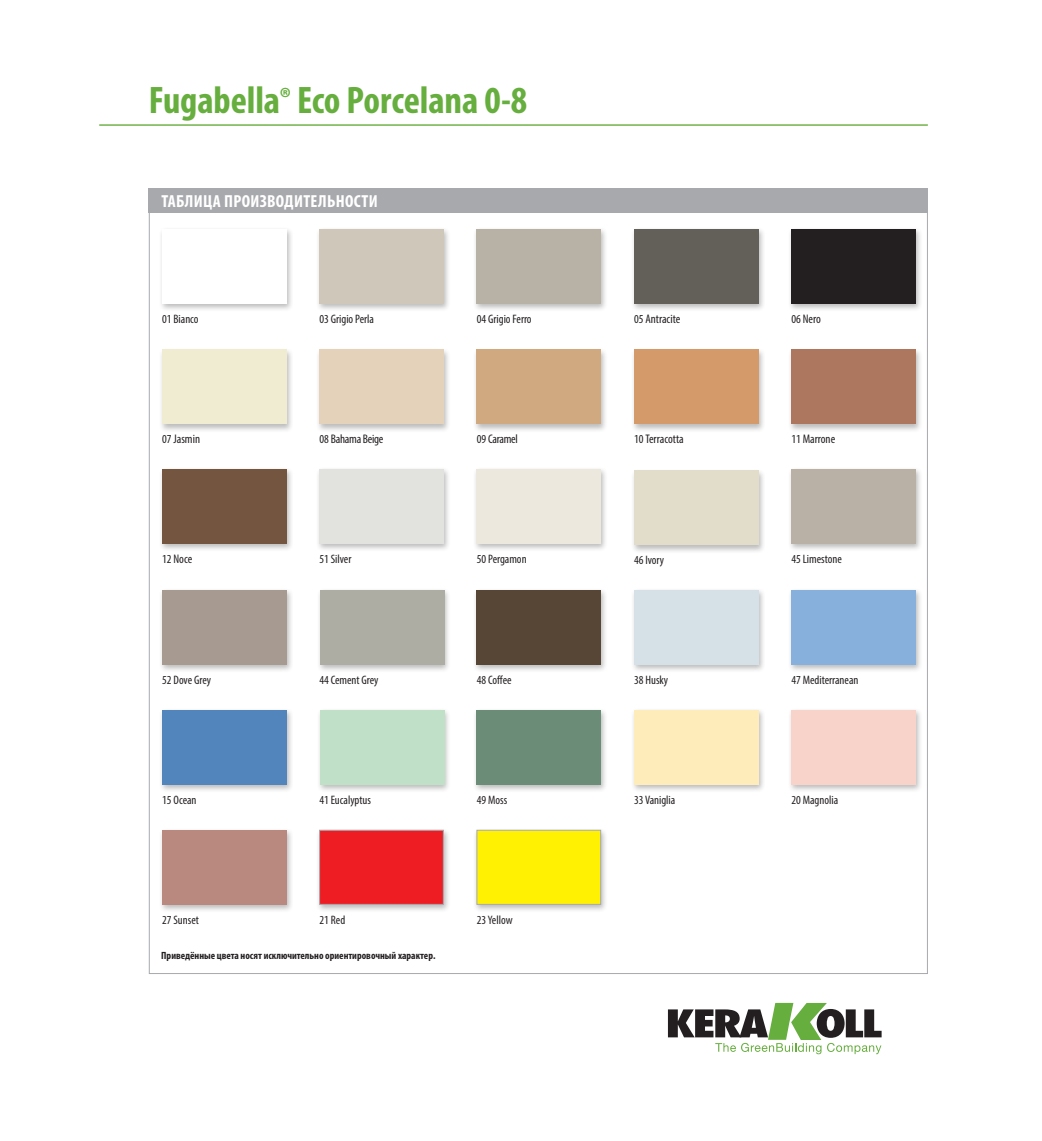
<style>
.page{position:relative;width:1042px;height:1141px;background:#fff}
.page>*{position:absolute;margin:0;border:0;box-sizing:border-box;transform-origin:0 0}
.notag_nome_prodotto{font:700 condensed 38.5px "Myriad Pro";letter-spacing:-.005em;color:#66ae3d}
._2011_eco_titolo_box{font:700 condensed 17.5px "Myriad Pro";letter-spacing:.02em;color:#fff}
.testo_box{font:condensed 12.42px "Myriad Pro";letter-spacing:-.005em;color:#231f20}
.testo_box-2{font:condensed 12.25px "Myriad Pro";color:#231f20}
.testo_box-3{font:700 condensed 10.5px "Myriad Pro";color:#231f20}
.s1{font-size:29.75px}
.s2{font-size:12.25px}
</style>
<div class="page">
<hr style="left:99px;top:124px;width:829px;height:2px;background:#66ae3d">
<svg style="left:668px;top:1003px;width:213px;height:51px"></svg>
<div style="left:149px;top:189px;width:779px;height:24px;background:#a8a9ad"></div>
<div style="left:158px;top:828px;width:135px;height:85px;background:#231f20;opacity:.3"></div>
<div style="left:162px;top:830px;width:124px;height:75px;background:#b9897f"></div>
<div style="left:473px;top:828px;width:135px;height:85px;background:#231f20;opacity:.3"></div>
<div style="left:477px;top:830px;width:124px;height:74px;background:#fff101;border:1px solid #a8a9ad"></div>
<div style="left:316px;top:828px;width:134px;height:85px;background:#231f20;opacity:.3"></div>
<div style="left:319px;top:830px;width:124px;height:74px;background:#ee1d23;border:1px solid #a8a9ad"></div>
<div style="left:316px;top:347px;width:134px;height:85px;background:#231f20;opacity:.3"></div>
<div style="left:319px;top:350px;width:124px;height:74px;background:#e5d2bb"></div>
<div style="left:787px;top:227px;width:135px;height:85px;background:#231f20;opacity:.3"></div>
<div style="left:791px;top:229px;width:124px;height:74px;background:#231f20"></div>
<div style="left:158px;top:347px;width:135px;height:85px;background:#231f20;opacity:.3"></div>
<div style="left:162px;top:350px;width:124px;height:74px;background:#efecd2"></div>
<div style="left:473px;top:347px;width:135px;height:85px;background:#231f20;opacity:.3"></div>
<div style="left:477px;top:350px;width:124px;height:74px;background:#d0a981"></div>
<div style="left:630px;top:347px;width:135px;height:85px;background:#231f20;opacity:.3"></div>
<div style="left:634px;top:350px;width:124px;height:74px;background:#d49a6a"></div>
<div style="left:630px;top:227px;width:135px;height:85px;background:#231f20;opacity:.3"></div>
<div style="left:634px;top:229px;width:124px;height:74px;background:#636059"></div>
<div style="left:473px;top:227px;width:135px;height:85px;background:#231f20;opacity:.3"></div>
<div style="left:477px;top:229px;width:124px;height:74px;background:#b8b1a6"></div>
<div style="left:316px;top:227px;width:134px;height:85px;background:#231f20;opacity:.3"></div>
<div style="left:319px;top:229px;width:124px;height:74px;background:#cec7ba"></div>
<div style="left:158px;top:227px;width:135px;height:85px;background:#231f20;opacity:.3"></div>
<div style="left:162px;top:229px;width:124px;height:74px;background:#fff"></div>
<div style="left:473px;top:588px;width:135px;height:85px;background:#231f20;opacity:.3"></div>
<div style="left:477px;top:590px;width:124px;height:75px;background:#574636"></div>
<div style="left:787px;top:467px;width:135px;height:85px;background:#231f20;opacity:.3"></div>
<div style="left:791px;top:469px;width:124px;height:75px;background:#bab1a6"></div>
<div style="left:316px;top:588px;width:135px;height:85px;background:#231f20;opacity:.3"></div>
<div style="left:320px;top:590px;width:124px;height:75px;background:#adada4"></div>
<div style="left:158px;top:588px;width:135px;height:85px;background:#231f20;opacity:.3"></div>
<div style="left:162px;top:590px;width:124px;height:75px;background:#a79b91"></div>
<div style="left:630px;top:588px;width:135px;height:85px;background:#231f20;opacity:.3"></div>
<div style="left:634px;top:590px;width:124px;height:75px;background:#d5e1e7"></div>
<div style="left:630px;top:468px;width:135px;height:85px;background:#231f20;opacity:.3"></div>
<div style="left:634px;top:471px;width:124px;height:74px;background:#e1ddca"></div>
<div style="left:473px;top:467px;width:135px;height:85px;background:#231f20;opacity:.3"></div>
<div style="left:477px;top:469px;width:124px;height:75px;background:#ece8dd"></div>
<div style="left:787px;top:347px;width:135px;height:85px;background:#231f20;opacity:.3"></div>
<div style="left:791px;top:350px;width:124px;height:74px;background:#ac765f"></div>
<div style="left:316px;top:467px;width:134px;height:85px;background:#231f20;opacity:.3"></div>
<div style="left:319px;top:469px;width:124px;height:75px;background:#e2e2de"></div>
<div style="left:158px;top:467px;width:135px;height:85px;background:#231f20;opacity:.3"></div>
<div style="left:162px;top:469px;width:124px;height:75px;background:#745540"></div>
<div style="left:473px;top:708px;width:135px;height:85px;background:#231f20;opacity:.3"></div>
<div style="left:477px;top:710px;width:124px;height:75px;background:#6b8c77"></div>
<div style="left:787px;top:588px;width:135px;height:85px;background:#231f20;opacity:.3"></div>
<div style="left:791px;top:590px;width:124px;height:75px;background:#87b0dd"></div>
<div style="left:316px;top:708px;width:135px;height:85px;background:#231f20;opacity:.3"></div>
<div style="left:320px;top:710px;width:124px;height:75px;background:#c0e1c8"></div>
<div style="left:158px;top:708px;width:135px;height:85px;background:#231f20;opacity:.3"></div>
<div style="left:162px;top:710px;width:124px;height:75px;background:#5185bb"></div>
<div style="left:787px;top:708px;width:135px;height:85px;background:#231f20;opacity:.3"></div>
<div style="left:791px;top:710px;width:124px;height:75px;background:#f7d3ca"></div>
<div style="left:630px;top:708px;width:135px;height:85px;background:#231f20;opacity:.3"></div>
<div style="left:634px;top:710px;width:124px;height:75px;background:#feedbb"></div>
<p class="notag_nome_prodotto" style="left:149px;top:76px;width:380px">Fugabella<span class="s1">®</span> Eco Porcelana 0-8</p>
<p class="_2011_eco_titolo_box" style="left:161px;top:191px;width:218px">ТАБЛИЦА ПРОИЗВОДИТЕЛЬНОСТИ</p>
<p class="testo_box-2" style="left:162px;top:311px;width:38px">01 Bianco</p>
<p class="testo_box-2" style="left:319px;top:311px;width:56px">03 Grigio Perla</p>
<p class="testo_box-2" style="left:477px;top:311px;width:56px">04 Grigio Ferro</p>
<p class="testo_box" style="left:634px;top:311px;width:48px"><span class="s2">05</span> Antracite</p>
<p class="testo_box" style="left:791px;top:311px;width:31px"><span class="s2">06</span> Nero</p>
<p class="testo_box" style="left:162px;top:432px;width:39px"><span class="s2">07</span> Jasmin</p>
<p class="testo_box" style="left:477px;top:432px;width:43px"><span class="s2">09</span> Caramel</p>
<p class="testo_box" style="left:634px;top:432px;width:51px"><span class="s2">10</span> Terracotta</p>
<p class="testo_box" style="left:319px;top:432px;width:65px"><span class="s2">08</span> Bahama Beige</p>
<p class="testo_box" style="left:791px;top:432px;width:45px"><span class="s2">11</span> Marrone</p>
<p class="testo_box" style="left:162px;top:552px;width:32px"><span class="s2">12</span> Noce</p>
<p class="testo_box-2" style="left:319px;top:552px;width:33px">51 Silver</p>
<p class="testo_box-2" style="left:477px;top:552px;width:51px">50 Pergamon</p>
<p class="testo_box-2" style="left:634px;top:553px;width:32px">46 Ivory</p>
<p class="testo_box-2" style="left:791px;top:552px;width:52px">45 Limestone</p>
<p class="testo_box-2" style="left:477px;top:673px;width:36px">48 Coffee</p>
<p class="testo_box-2" style="left:162px;top:673px;width:50px">52 Dove Grey</p>
<p class="testo_box-2" style="left:319px;top:673px;width:61px">44 Cement Grey</p>
<p class="testo_box-2" style="left:634px;top:673px;width:36px">38 Husky</p>
<p class="testo_box-2" style="left:791px;top:673px;width:69px">47 Mediterranean</p>
<p class="testo_box-2" style="left:162px;top:792px;width:36px">15 Ocean</p>
<p class="testo_box-2" style="left:319px;top:792px;width:53px">41 Eucalyptus</p>
<p class="testo_box-2" style="left:634px;top:792px;width:43px">33 Vaniglia</p>
<p class="testo_box-2" style="left:791px;top:792px;width:48px">20 Magnolia</p>
<p class="testo_box-2" style="left:477px;top:792px;width:32px">49 Moss</p>
<p class="testo_box-2" style="left:162px;top:912px;width:38px">27 Sunset</p>
<p class="testo_box-2" style="left:320px;top:912px;width:27px">21 Red</p>
<p class="testo_box-2" style="left:477px;top:912px;width:37px">23 Yellow</p>
<p class="testo_box-3" style="left:161px;top:949px;width:276px">Приведённые цвета носят исключительно ориентировочный характер.</p>
</div>
